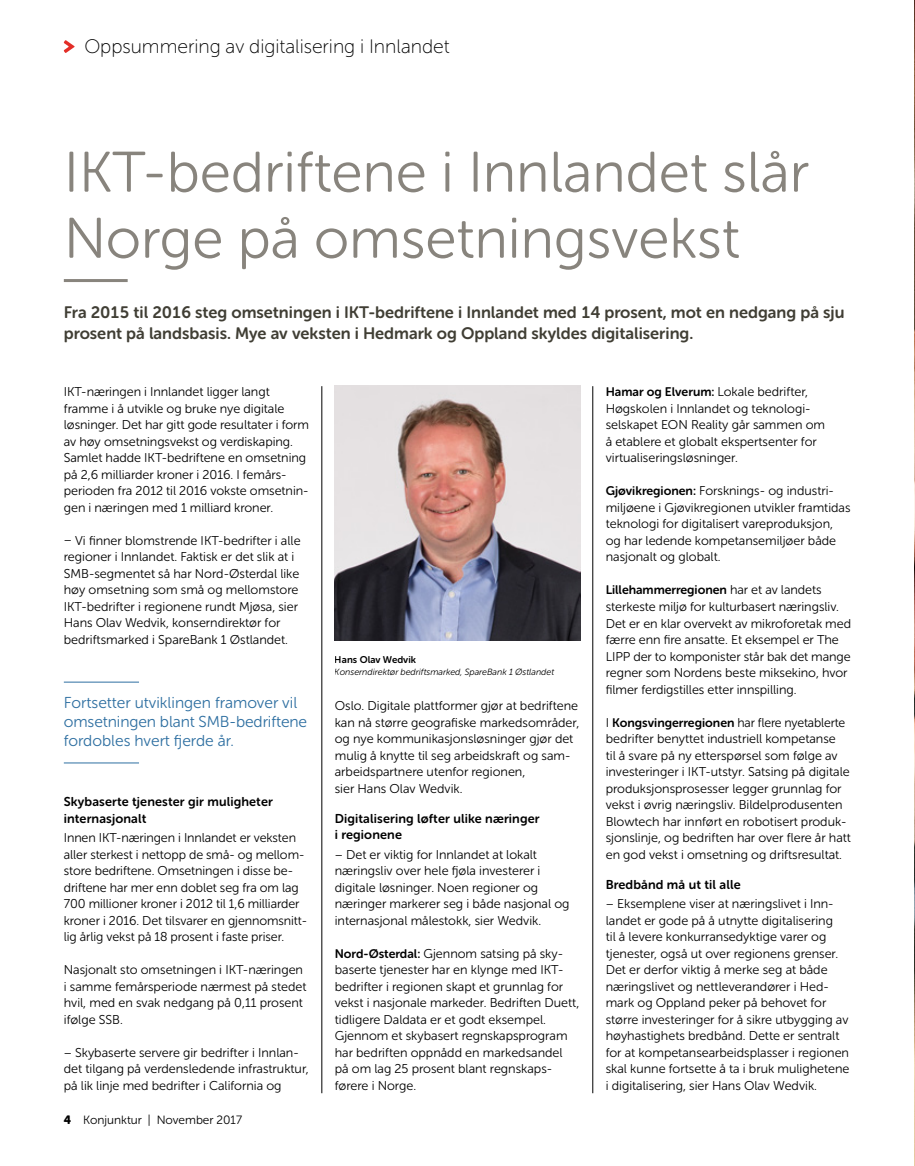
<style>
.page{position:relative;width:915px;height:1166px;background:#fff}
.page>*{position:absolute;margin:0;border:0;box-sizing:border-box;transform-origin:0 0}
.t1{font:57px/66px "Museo Sans Rounded 300";color:#88847d}
.t2{font:19.5px "Museo Sans Rounded 100";color:#000}
.t3{font:16.5px/21px "Museo Sans Rounded 700";color:#403e34}
.t4{font:15.75px/18.8px "Museo Sans Rounded 300";letter-spacing:-.005em;color:#2e6fa1}
.t5{font:12.75px/16.5px "Museo Sans Rounded 300";color:#000}
.t6{font:12.75px/16.5px "Museo Sans Rounded 700";letter-spacing:.01em;color:#000}
.t7{font:12.3px "Museo Sans Rounded 700";letter-spacing:-.005em;color:#000}
.t8{font:12px "Museo Sans Rounded 300";color:#000}
.t9{font:9.75px "Museo Sans Rounded 700";color:#000}
.t10{font:italic 9px "Museo Sans Rounded 300";color:#000}
.s1{font-family:"Museo Sans Rounded 900"}
.s2{font-family:"Museo Sans Rounded 700";font-size:12.3px}
.s3{font-family:"Museo Sans Rounded 300";font-size:12.75px}
</style>
<div class="page">
<svg style="left:64px;top:40px;width:11px;height:13px"></svg>
<hr style="left:64px;top:279px;width:64px;height:3px;background:#88847d">
<img style="left:335px;top:385px;width:244px;height:255px">
<hr style="left:64px;top:681px;width:75px;height:1px;background:#2e6fa1">
<hr style="left:64px;top:762px;width:75px;height:1px;background:#2e6fa1">
<img style="left:914px;top:0;width:1px;height:1165px">
<hr style="left:321px;top:386px;width:1px;height:706px;background:#000">
<hr style="left:592px;top:386px;width:1px;height:706px;background:#000">
<h2 class="t2" style="left:84px;top:36px;width:366px">Oppsummering av digitalisering i Innlandet</h2>
<h1 class="t1" style="left:64px;top:140px;width:746px">IKT-bedriftene i Innlandet slår<br>Norge på omsetningsvekst</h1>
<p class="t3" style="left:64px;top:302px;width:781px">Fra 2015 til 2016 steg omsetningen i IKT-bedriftene i Innlandet med 14 prosent, mot en nedgang på sju prosent på landsbasis. Mye av veksten i Hedmark og Oppland skyldes digitalisering.</p>
<p class="t5" style="left:64px;top:383px;width:247px">IKT-næringen i Innlandet ligger langt framme i å utvikle og bruke nye digitale løsninger. Det har gitt gode resultater i form av høy omsetningsvekst og verdiskaping.<br>Samlet hadde IKT-bedriftene en omsetning på 2,6 milliarder kroner i 2016. I femårs&shy;perioden fra 2012 til 2016 vokste omsetnin&shy;gen i næringen med 1 milliard kroner.</p>
<p class="t5" style="left:64px;top:532px;width:238px">– Vi finner blomstrende IKT-bedrifter i alle regioner i Innlandet. Faktisk er det slik at i SMB-segmentet så har Nord-Østerdal like høy omsetning som små og mellomstore IKT-bedrifter i regionene rundt Mjøsa, sier Hans Olav Wedvik, konserndirektør for bedriftsmarked i SpareBank 1 Østlandet.</p>
<p class="t4" style="left:64px;top:693px;width:245px">Fortsetter utviklingen framover vil omsetningen blant SMB-bedriftene fordobles hvert fjerde år.</p>
<p class="t6" style="left:64px;top:793px;width:210px">Skybaserte tjenester gir muligheter internasjonalt</p>
<p class="t5" style="left:64px;top:829px;width:245px">Innen IKT-næringen i Innlandet er veksten aller sterkest i nettopp de små- og mellom&shy;store bedriftene. Omsetningen i disse be&shy;driftene har mer enn doblet seg fra om lag 700 millioner kroner i 2012 til 1,6 milliarder kroner i 2016. Det tilsvarer en gjennomsnitt&shy;lig årlig vekst på 18 prosent i faste priser.</p>
<p class="t5" style="left:64px;top:961px;width:244px">Nasjonalt sto omsetningen i IKT-næringen i samme femårsperiode nærmest på stedet hvil, med en svak nedgang på 0,11 prosent ifølge SSB.</p>
<p class="t5" style="left:64px;top:1043px;width:246px">– Skybaserte servere gir bedrifter i Innlan&shy;det tilgang på verdensledende infrastruktur, på lik linje med bedrifter i California og</p>
<p class="t8" style="left:64px;top:1112px;width:180px"><span class="s1">4</span> Konjunktur | November 2017</p>
<p class="t9" style="left:334px;top:653px;width:83px">Hans Olav Wedvik</p>
<p class="t10" style="left:334px;top:666px;width:221px">Konserndirektør bedriftsmarked, SpareBank 1 Østlandet</p>
<p class="t5" style="left:334px;top:697px;width:246px">Oslo. Digitale plattformer gjør at bedriftene kan nå større geografiske markedsområder, og nye kommunikasjonsløsninger gjør det mulig å knytte til seg arbeidskraft og sam&shy;arbeidspartnere utenfor regionen,<br>sier Hans Olav Wedvik.</p>
<p class="t6" style="left:334px;top:809px;width:206px">Digitalisering løfter ulike næringer i regionene</p>
<p class="t5" style="left:334px;top:845px;width:236px">– Det er viktig for Innlandet at lokalt næringsliv over hele fjøla investerer i digitale løsninger. Noen regioner og næringer markerer seg i både nasjonal og internasjonal målestokk, sier Wedvik.</p>
<p class="t5" style="left:334px;top:944px;width:246px"><span class="s2">Nord-Østerdal:</span> Gjennom satsing på sky&shy;baserte tjenester har en klynge med IKT&shy;bedrifter i regionen skapt et grunnlag for vekst i nasjonale markeder. Bedriften Duett, tidligere Daldata er et godt eksempel.<br>Gjennom et skybasert regnskapsprogram har bedriften oppnådd en markedsandel på om lag 25 prosent blant regnskaps&shy;førere i Norge.</p>
<p class="t5" style="left:605px;top:383px;width:221px"><span class="s2">Hamar og Elverum:</span> Lokale bedrifter, Høgskolen i Innlandet og teknologi&shy;selskapet EON Reality går sammen om å etablere et globalt ekspertsenter for virtualiseringsløsninger.</p>
<p class="t5" style="left:605px;top:482px;width:246px"><span class="s2">Gjøvikregionen:</span> Forsknings- og industri&shy;miljøene i Gjøvikregionen utvikler framtidas teknologi for digitalisert vareproduksjon, og har ledende kompetansemiljøer både nasjonalt og globalt.</p>
<p class="t7" style="left:605px;top:583px;width:217px">Lillehammerregionen <span class="s3">har et av landets</span></p>
<p class="t5" style="left:605px;top:598px;width:247px">sterkeste miljø for kulturbasert næringsliv.<br>Det er en klar overvekt av mikroforetak med færre enn fire ansatte. Et eksempel er The LIPP der to komponister står bak det mange regner som Nordens beste miksekino, hvor filmer ferdigstilles etter innspilling.</p>
<p class="t5" style="left:605px;top:713px;width:247px">I <span class="s2">Kongsvingerregionen</span> har flere nyetablerte bedrifter benyttet industriell kompetanse<br>til å svare på ny etterspørsel som følge av investeringer i IKT-utstyr. Satsing på digitale produksjonsprosesser legger grunnlag for vekst i øvrig næringsliv. Bildelprodusenten Blowtech har innført en robotisert produk&shy;sjonslinje, og bedriften har over flere år hatt en god vekst i omsetning og driftsresultat.</p>
<p class="t6" style="left:605px;top:875px;width:136px">Bredbånd må ut til alle</p>
<p class="t5" style="left:605px;top:895px;width:245px">– Eksemplene viser at næringslivet i Inn&shy;landet er gode på å utnytte digitalisering<br>til å levere konkurransedyktige varer og tjenester, også ut over regionens grenser.<br>Det er derfor viktig å merke seg at både næringslivet og nettleverandører i Hed&shy;mark og Oppland peker på behovet for større investeringer for å sikre utbygging av høyhastighets bredbånd. Dette er sentralt for at kompetansearbeidsplasser i regionen skal kunne fortsette å ta i bruk mulighetene i digitalisering, sier Hans Olav Wedvik.</p>
</div>
